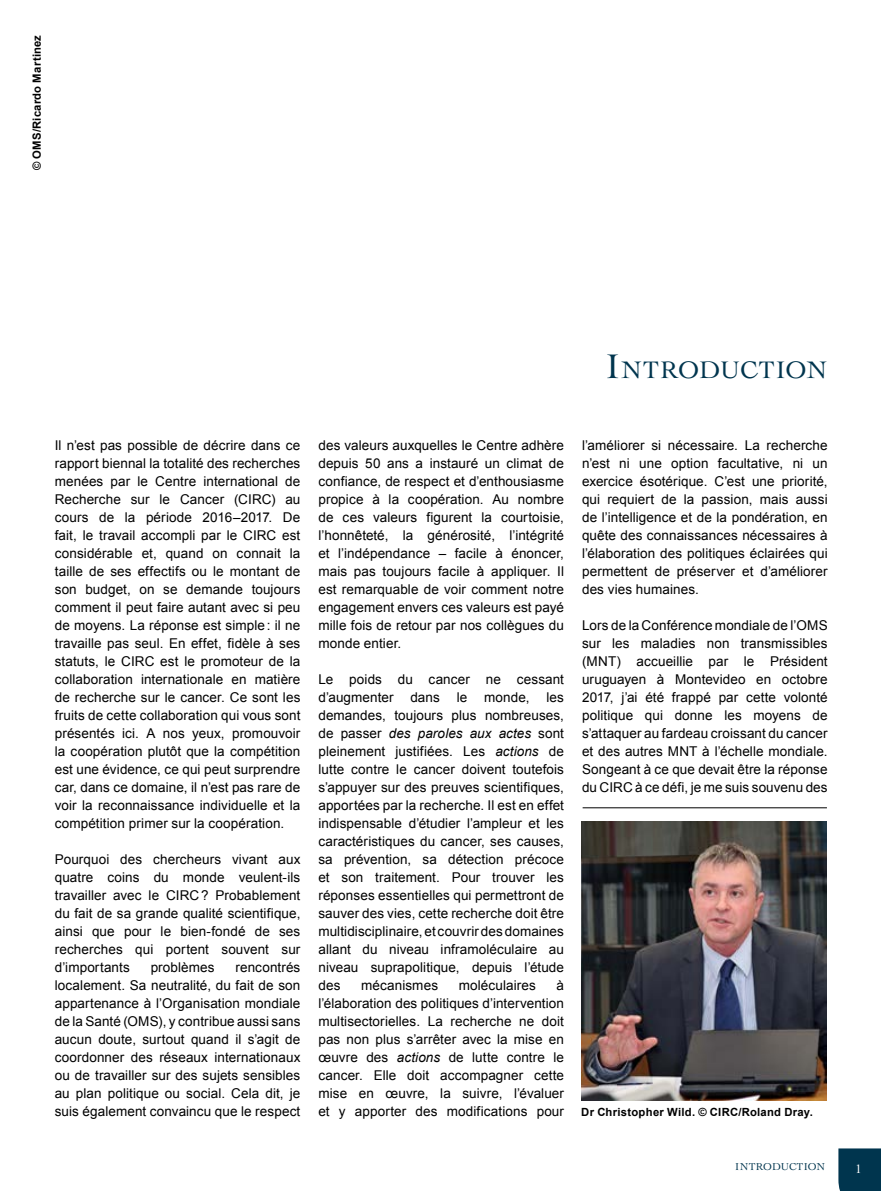
<style>
.page{position:relative;width:881px;height:1191px;background:#fff}
.page>*{position:absolute;margin:0;border:0;box-sizing:border-box;transform-origin:0 0}
._15-OpenTitle{font:25.2px "Cochin LT Std";letter-spacing:.005em;color:#00354e}
.Text_para{font:13.5px/18px "Arial";letter-spacing:.005em;color:#000;text-align:justify}
.t1{font:12.75px "Cochin LT Std";color:#fff}
.Fig_head{font:700 11.25px "Arial";letter-spacing:.025em;color:#000}
.t2{font:10.5px "Cochin LT Std";color:#00354e}
.s1{font-size:36px}
.s2{font-style:italic}
</style>
<div class="page">
<div style="left:838px;top:1148px;width:42px;height:43px;background:#00354e"></div>
<img style="left:581px;top:821px;width:245px;height:279px">
<hr style="left:582px;top:807px;width:244px;height:1px;background:#000">
<p class="Fig_head" style="left:30px;top:170px;width:137px;rotate:-90deg">© OMS/Ricardo Martinez</p>
<p class="_15-OpenTitle" style="left:605px;top:355px;width:222px"><span class="s1">I</span> NTRODUCTION</p>
<p class="Text_para" style="left:55px;top:436px;width:247px">Il n’est pas possible de décrire dans ce rapport biennal la totalité des recherches menées par le Centre international de Recherche sur le Cancer (CIRC) au cours de la période 2016–2017. De fait, le travail accompli par le CIRC est considérable et, quand on connait la taille de ses effectifs ou le montant de son budget, on se demande toujours comment il peut faire autant avec si peu de moyens. La réponse est simple: il ne travaille pas seul. En effet, fidèle à ses statuts, le CIRC est le promoteur de la collaboration internationale en matière de recherche sur le cancer. Ce sont les fruits de cette collaboration qui vous sont présentés ici. A nos yeux, promouvoir la coopération plutôt que la compétition est une évidence, ce qui peut surprendre car, dans ce domaine, il n’est pas rare de voir la reconnaissance individuelle et la compétition primer sur la coopération.</p>
<p class="Text_para" style="left:55px;top:850px;width:247px">Pourquoi des chercheurs vivant aux quatre coins du monde veulent-ils travailler avec le CIRC? Probablement du fait de sa grande qualité scientifique, ainsi que pour le bien-fondé de ses recherches qui portent souvent sur d’importants</p>
<p class="Text_para" style="left:55px;top:958px;width:247px;text-indent:181px">rencontrés localement. Sa neutralité, du fait de son appartenance à l’Organisation mondiale de la Santé (OMS), y contribue aussi sans aucun doute, surtout quand il s’agit de coordonner des réseaux internationaux ou de travailler sur des sujets sensibles au plan politique ou social. Cela dit, je suis également convaincu que le respect</p>
<p class="Text_para" style="left:151px;top:958px;width:65px">problèmes</p>
<p class="Text_para" style="left:318px;top:436px;width:247px">des valeurs auxquelles le Centre adhère depuis 50 ans a instauré un climat de confiance, de respect et d’enthousiasme propice à la coopération. Au nombre de ces valeurs figurent la courtoisie, l’honnêteté, la générosité, l’intégrité et l’indépendance – facile à énoncer, mais pas toujours facile à appliquer. Il est remarquable de voir comment notre engagement envers ces valeurs est payé mille fois de retour par nos collègues du monde entier.</p>
<p class="Text_para" style="left:318px;top:670px;width:247px">Le poids du cancer ne cessant d’augmenter dans le monde, les demandes, toujours plus nombreuses, de passer <span class="s2">des paroles aux actes</span> sont pleinement justifiées. Les <span class="s2">actions</span> de lutte contre le cancer doivent toutefois s’appuyer sur des preuves scientifiques, apportées par la recherche. Il est en effet indispensable d’étudier l’ampleur et les caractéristiques du cancer, ses causes, sa prévention, sa détection précoce et son traitement. Pour trouver les réponses essentielles qui permettront de sauver des vies, cette recherche doit être multidisciplinaire, et couvrir des domaines allant du niveau inframoléculaire au niveau suprapolitique, depuis l’étude des</p>
<p class="Text_para" style="left:318px;top:976px;width:247px;text-indent:238px">à l’élaboration des politiques d’intervention multisectorielles. La recherche ne doit pas non plus s’arrêter avec la mise en œuvre des <span class="s2">actions</span> de lutte contre le cancer. Elle doit accompagner cette mise en œuvre, la suivre, l’évaluer et y apporter des modifications pour</p>
<p class="Text_para" style="left:361px;top:976px;width:78px">mécanismes</p>
<p class="Text_para" style="left:458px;top:976px;width:78px">moléculaires</p>
<p class="Text_para" style="left:582px;top:436px;width:247px">l’améliorer si nécessaire. La recherche n’est ni une option facultative, ni un exercice ésotérique. C’est une priorité, qui requiert de la passion, mais aussi de l’intelligence et de la pondération, en quête des connaissances nécessaires à l’élaboration des politiques éclairées qui permettent de préserver et d’améliorer des vies humaines.</p>
<p class="Text_para" style="left:582px;top:616px;width:247px">Lors de la Conférence mondiale de l’OMS sur les maladies non transmissibles (MNT) accueillie par le Président uruguayen à Montevideo en octobre 2017, j’ai été frappé par cette volonté politique qui donne les moyens de s’attaquer au fardeau croissant du cancer et des autres MNT à l’échelle mondiale.<br>Songeant à ce que devait être la réponse du CIRC à ce défi, je me suis souvenu des</p>
<p class="Fig_head" style="left:581px;top:1105px;width:233px">Dr Christopher Wild. © CIRC/Roland Dray.</p>
<p class="t2" style="left:734px;top:1161px;width:91px">INTRODUCTION</p>
<p class="t1" style="left:855px;top:1161px;width:8px">1</p>
</div>
